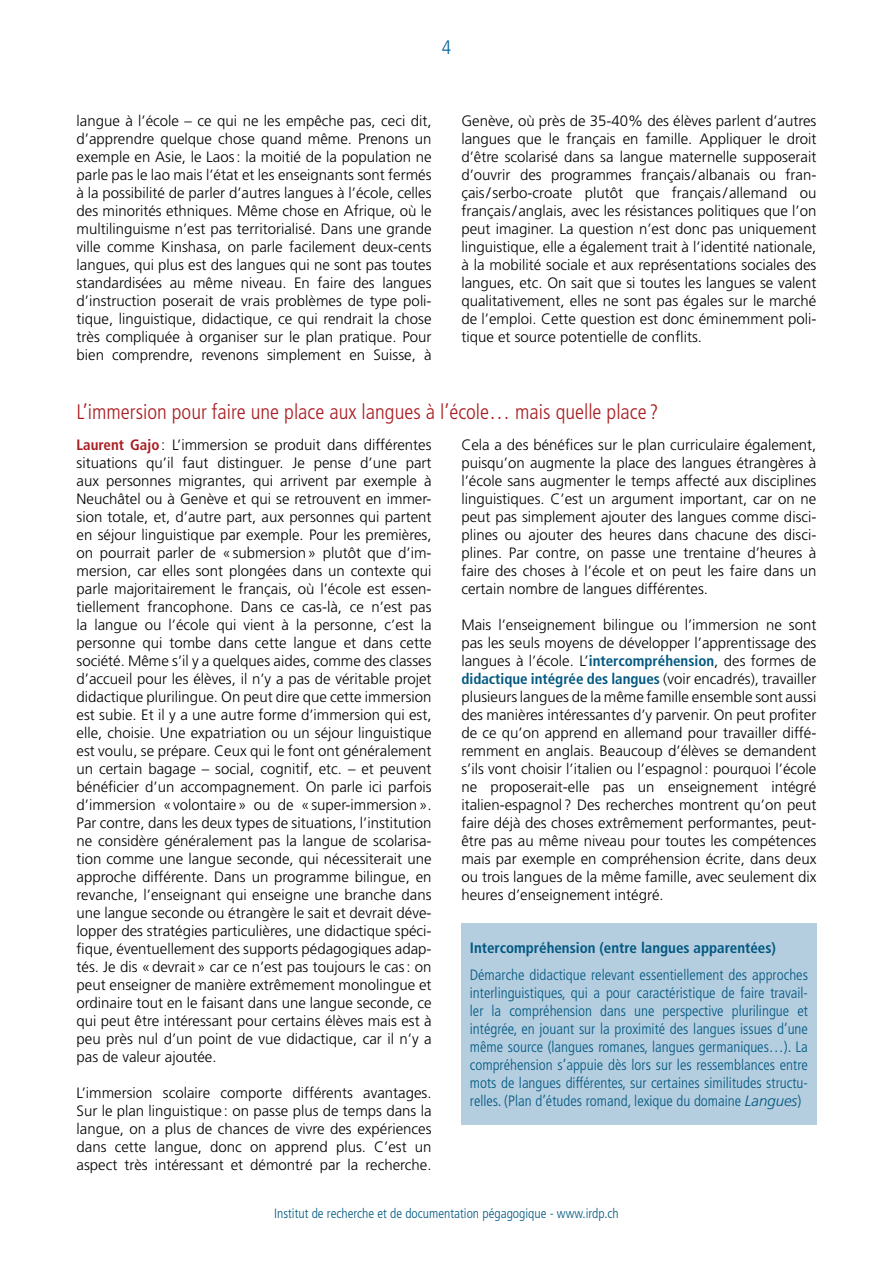
<style>
.page{position:relative;width:893px;height:1263px;background:#fff}
.page>*{position:absolute;margin:0;border:0;box-sizing:border-box;transform-origin:0 0}
.FOCUS_TITRE_NIV_2{font:300 condensed 21px "Frutiger";color:#a91d22}
.t1{font:300 condensed 19.5px "Frutiger";color:#006199}
.FOCUS_TEXTE{font:300 15px/18px "Frutiger";color:#000;text-align:justify}
.FOCUS_TEXTE-2{font:300 condensed 15px/18px "Frutiger";color:#005881;text-align:justify}
.FOCUS_TEXTE-3{font:700 condensed 15px "Frutiger";color:#005881}
.t2{font:300 condensed 13.5px "Frutiger";color:#005881}
.s1{font-weight:700;font-stretch:condensed;color:#a91d22}
.s2{font-weight:700;font-stretch:condensed;color:#005881}
.s3{font-style:italic;font-stretch:normal}
</style>
<div class="page">
<div style="left:461px;top:923px;width:355px;height:202px;background:#b4cddf"></div>
<h2 class="t1" style="left:442px;top:36px;width:11px">4</h2>
<p class="FOCUS_TEXTE" style="left:77px;top:112px;width:357px">langue à l’école – ce qui ne les empêche pas, ceci dit, d’apprendre quelque chose quand même. Prenons un exemple en Asie, le Laos: la moitié de la population ne parle pas le lao mais l’état et les enseignants sont fermés à la possibilité de parler d’autres langues à l’école, celles des minorités ethniques. Même chose en Afrique, où le multilinguisme n’est pas territorialisé. Dans une grande ville comme Kinshasa, on parle facilement deux-cents langues, qui plus est des langues qui ne sont pas toutes standardisées au même niveau. En faire des langues d’instruction poserait de vrais problèmes de type poli&shy;tique, linguistique, didactique, ce qui rendrait la chose très compliquée à organiser sur le plan pratique. Pour bien comprendre, revenons simplement en Suisse, à</p>
<p class="FOCUS_TEXTE" style="left:461px;top:112px;width:357px">Genève, où près de 35-40% des élèves parlent d’autres langues que le français en famille. Appliquer le droit d’être scolarisé dans sa langue maternelle supposerait d’ouvrir des programmes français/albanais ou fran&shy;çais/serbo-croate plutôt que français/allemand ou français/anglais, avec les résistances politiques que l’on peut imaginer. La question n’est donc pas uniquement linguistique, elle a également trait à l’identité nationale, à la mobilité sociale et aux représentations sociales des langues, etc. On sait que si toutes les langues se valent qualitativement, elles ne sont pas égales sur le marché de l’emploi. Cette question est donc éminemment poli&shy;tique et source potentielle de conflits.</p>
<p class="FOCUS_TITRE_NIV_2" style="left:77px;top:400px;width:584px">L’immersion pour faire une place aux langues à l’école… mais quelle place ?</p>
<p class="FOCUS_TEXTE" style="left:77px;top:436px;width:357px"><span class="s1">Laurent Gajo</span>: L’immersion se produit dans différentes situations qu’il faut distinguer. Je pense d’une part aux personnes migrantes, qui arrivent par exemple à Neuchâtel ou à Genève et qui se retrouvent en immer&shy;sion totale, et, d’autre part, aux personnes qui partent en séjour linguistique par exemple. Pour les premières, on pourrait parler de «submersion» plutôt que d’im&shy;mersion, car elles sont plongées dans un contexte qui parle majoritairement le français, où l’école est essen&shy;tiellement francophone. Dans ce cas-là, ce n’est pas la langue ou l’école qui vient à la personne, c’est la personne qui tombe dans cette langue et dans cette société. Même s’il y a quelques aides, comme des classes d’accueil pour les élèves, il n’y a pas de véritable projet didactique plurilingue. On peut dire que cette immersion est subie. Et il y a une autre forme d’immersion qui est, elle, choisie. Une expatriation ou un séjour linguistique est voulu, se prépare. Ceux qui le font ont généralement un certain bagage – social, cognitif, etc. – et peuvent bénéficier d’un accompagnement. On parle ici parfois d’immersion «volontaire» ou de «super-immersion».<br>Par contre, dans les deux types de situations, l’institution ne considère généralement pas la langue de scolarisa&shy;tion comme une langue seconde, qui nécessiterait une approche différente. Dans un programme bilingue, en revanche, l’enseignant qui enseigne une branche dans une langue seconde ou étrangère le sait et devrait déve&shy;lopper des stratégies particulières, une didactique spéci&shy;fique, éventuellement des supports pédagogiques adap&shy;tés. Je dis «devrait» car ce n’est pas toujours le cas: on peut enseigner de manière extrêmement monolingue et ordinaire tout en le faisant dans une langue seconde, ce qui peut être intéressant pour certains élèves mais est à peu près nul d’un point de vue didactique, car il n’y a pas de valeur ajoutée.</p>
<p class="FOCUS_TEXTE" style="left:77px;top:1084px;width:357px">L’immersion scolaire comporte différents avantages.<br>Sur le plan linguistique : on passe plus de temps dans la langue, on a plus de chances de vivre des expériences dans cette langue, donc on apprend plus. C’est un aspect très intéressant et démontré par la recherche.</p>
<p class="FOCUS_TEXTE" style="left:461px;top:436px;width:357px">Cela a des bénéfices sur le plan curriculaire également, puisqu’on augmente la place des langues étrangères à l’école sans augmenter le temps affecté aux disciplines linguistiques. C’est un argument important, car on ne peut pas simplement ajouter des langues comme disci&shy;plines ou ajouter des heures dans chacune des disci&shy;plines. Par contre, on passe une trentaine d’heures à faire des choses à l’école et on peut les faire dans un certain nombre de langues différentes.</p>
<p class="FOCUS_TEXTE" style="left:461px;top:616px;width:357px">Mais l’enseignement bilingue ou l’immersion ne sont pas les seuls moyens de développer l’apprentissage des langues à l’école. L’<span class="s2">intercompréhension</span>, des formes de <span class="s2">didactique intégrée des langues</span> (voir encadrés), travailler plusieurs langues de la même famille ensemble sont aussi des manières intéressantes d’y parvenir. On peut profiter de ce qu’on apprend en allemand pour travailler diffé&shy;remment en anglais. Beaucoup d’élèves se demandent s’ils vont choisir l’italien ou l’espagnol: pourquoi l’école ne proposerait-elle pas un enseignement intégré italien-espagnol ? Des recherches montrent qu’on peut faire déjà des choses extrêmement performantes, peut&shy;être pas au même niveau pour toutes les compétences mais par exemple en compréhension écrite, dans deux ou trois langues de la même famille, avec seulement dix heures d’enseignement intégré.</p>
<p class="FOCUS_TEXTE-3" style="left:470px;top:939px;width:308px">Intercompréhension (entre langues apparentées)</p>
<p class="FOCUS_TEXTE-2" style="left:470px;top:966px;width:340px">Démarche didactique relevant essentiellement des approches interlinguistiques, qui a pour caractéristique de faire travail&shy;ler la compréhension dans une perspective plurilingue et intégrée, en jouant sur la proximité des langues issues d’une même source (langues romanes, langues germaniques…). La compréhension s’appuie dès lors sur les ressemblances entre mots de langues différentes, sur certaines similitudes structu&shy;relles. (Plan d’études romand, lexique du domaine <span class="s3">Langues</span>)</p>
<p class="t2" style="left:274px;top:1205px;width:346px">Institut de recherche et de documentation pégagogique - www.irdp.ch</p>
</div>
